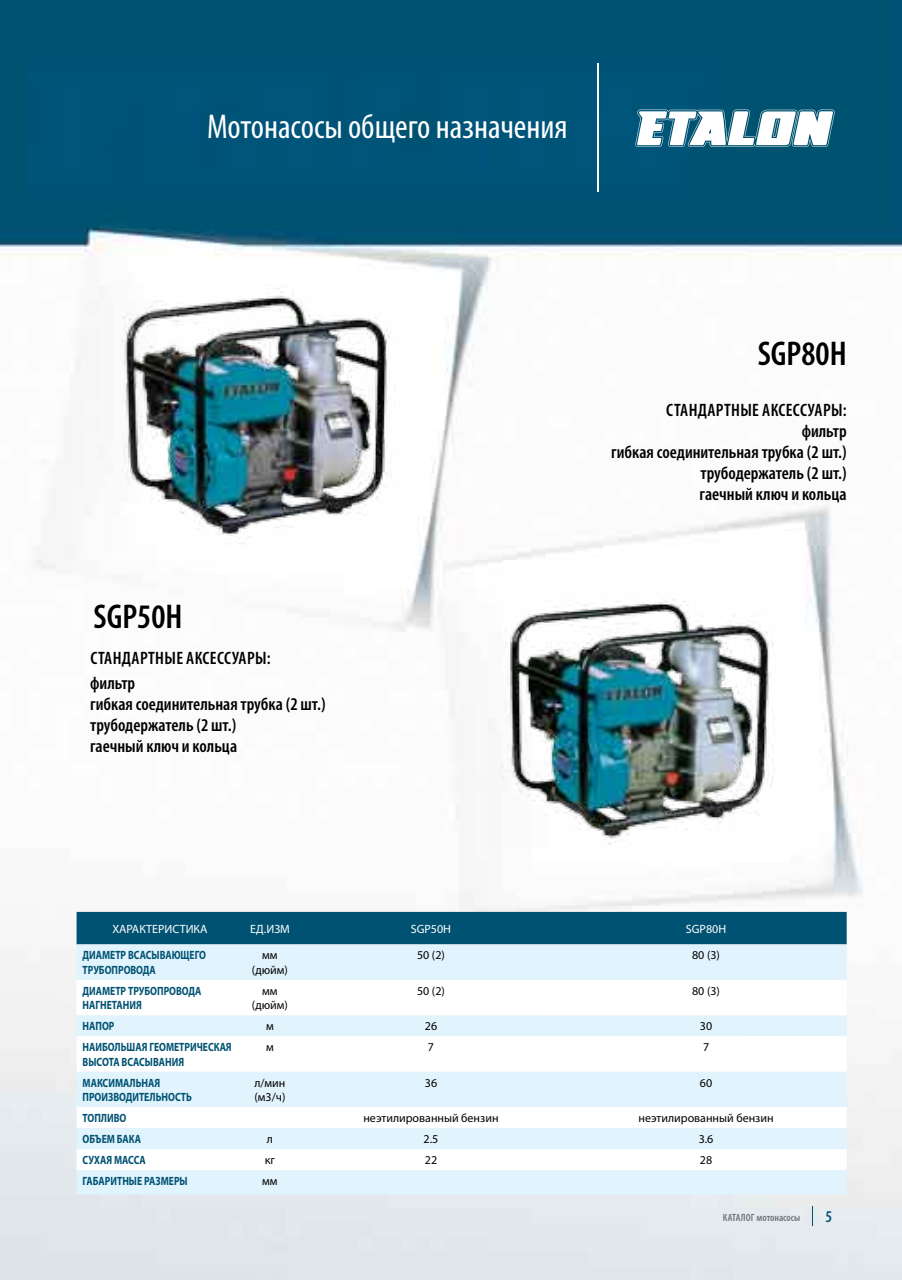
<style>
.page{position:relative;width:902px;height:1280px;background:#fff}
.page>*{position:absolute;margin:0;border:0;box-sizing:border-box;transform-origin:0 0}
.t1{font:condensed 34.5px "Myriad Pro";color:#fff}
.t2{font:600 condensed 34.5px "Myriad Pro";color:#000}
.t3{font:600 condensed 18px/21px "Myriad Pro";color:#000;text-align:right}
.t4{font:600 condensed 18px/25.2px "Myriad Pro";letter-spacing:.02em;color:#000}
.t5{font:700 12px/14.4px "Myriad Pro";color:#005273;scale:.8 1}
.t6{font:12px/14.4px "Myriad Pro";color:#000;text-align:center}
.t7{font:12px "Myriad Pro";color:#fff}
.t8{font:600 condensed 10.5px "Myriad Pro";color:#6a757c}
</style>
<div class="page">
<img style="left:0;top:0;width:901px;height:1280px">
<svg style="left:635px;top:110px;width:199px;height:37px"></svg>
<hr style="left:596px;top:63px;width:2px;height:129px;background:#fff">
<svg style="left:812px;top:1206px;width:1px;height:20px"></svg>
<div style="left:77px;top:912px;width:769px;height:32px;background:#005273"></div>
<div style="left:77px;top:944px;width:769px;height:250px;background:#e1f3fd"></div>
<svg style="left:77px;top:980px;width:769px;height:190px"></svg>
<div style="left:77px;top:1128px;width:769px;height:21px;background:#e1f3fd"></div>
<img style="left:107px;top:285px;width:298px;height:264px">
<img style="left:488px;top:571px;width:297px;height:279px">
<h1 class="t1" style="left:207px;top:105px;width:362px">Мотонасосы общего назначения</h1>
<h1 class="t2" style="left:94px;top:595px;width:90px">SGP50H</h1>
<h2 class="t4" style="left:90px;top:645px;width:182px">СТАНДАРТНЫЕ АКСЕССУАРЫ: фильтр</h2>
<h2 class="t3" style="left:90px;top:694px;width:237px;text-align:left">гибкая соединительная трубка (2 шт.) трубодержатель (2 шт.)<br>гаечный ключ и кольца</h2>
<h1 class="t2" style="left:757px;top:332px;width:90px">SGP80H</h1>
<h2 class="t3" style="left:611px;top:399px;width:237px">СТАНДАРТНЫЕ АКСЕССУАРЫ:<br>фильтр<br>гибкая соединительная трубка (2 шт.) трубодержатель (2 шт.)<br>гаечный ключ и кольца</h2>
<p class="t7" style="left:112px;top:921px;width:97px">ХАРАКТЕРИСТИКА</p>
<p class="t7" style="left:250px;top:921px;width:41px">ЕД.ИЗМ</p>
<p class="t7" style="left:411px;top:921px;width:42px">SGP50H</p>
<p class="t7" style="left:686px;top:921px;width:42px">SGP80H</p>
<p class="t5" style="left:83px;top:948px;width:156px">ДИАМЕТР ВСАСЫВАЮЩЕГО<br>ТРУБОПРОВОДА</p>
<p class="t6" style="left:252px;top:948px;width:37px">мм (дюйм)</p>
<p class="t6" style="left:417px;top:948px;width:29px">50 (2)</p>
<p class="t6" style="left:692px;top:948px;width:29px">80 (3)</p>
<p class="t5" style="left:83px;top:983px;width:150px">ДИАМЕТР ТРУБОПРОВОДА<br>НАГНЕТАНИЯ</p>
<p class="t6" style="left:252px;top:983px;width:37px">мм (дюйм)</p>
<p class="t6" style="left:417px;top:983px;width:29px">50 (2)</p>
<p class="t6" style="left:692px;top:983px;width:29px">80 (3)</p>
<p class="t5" style="left:83px;top:1019px;width:41px">НАПОР</p>
<p class="t6" style="left:266px;top:1019px;width:9px">м</p>
<p class="t6" style="left:425px;top:1019px;width:14px">26</p>
<p class="t6" style="left:699px;top:1019px;width:14px">30</p>
<p class="t5" style="left:83px;top:1040px;width:188px">НАИБОЛЬШАЯ ГЕОМЕТРИЧЕСКАЯ<br>ВЫСОТА ВСАСЫВАНИЯ</p>
<p class="t6" style="left:266px;top:1040px;width:9px">м</p>
<p class="t6" style="left:428px;top:1040px;width:8px">7</p>
<p class="t6" style="left:703px;top:1040px;width:8px">7</p>
<p class="t5" style="left:83px;top:1075px;width:137px">МАКСИМАЛЬНАЯ<br>ПРОИЗВОДИТЕЛЬНОСТЬ</p>
<p class="t6" style="left:254px;top:1075px;width:33px;text-align:left">л/мин (м3/ч)</p>
<p class="t6" style="left:425px;top:1075px;width:14px">36</p>
<p class="t6" style="left:699px;top:1075px;width:14px">60</p>
<p class="t5" style="left:83px;top:1110px;width:56px">ТОПЛИВО</p>
<p class="t6" style="left:363px;top:1111px;width:137px">неэтилированный бензин</p>
<p class="t6" style="left:638px;top:1111px;width:137px">неэтилированный бензин</p>
<p class="t5" style="left:83px;top:1131px;width:75px">ОБЪЕМ БАКА</p>
<p class="t6" style="left:267px;top:1132px;width:8px">л</p>
<p class="t6" style="left:423px;top:1132px;width:16px">2.5</p>
<p class="t6" style="left:698px;top:1132px;width:16px">3.6</p>
<p class="t5" style="left:83px;top:1152px;width:81px">СУХАЯ МАССА</p>
<p class="t6" style="left:265px;top:1153px;width:12px">кг</p>
<p class="t6" style="left:425px;top:1153px;width:14px">22</p>
<p class="t6" style="left:699px;top:1153px;width:14px">28</p>
<p class="t5" style="left:83px;top:1173px;width:133px">ГАБАРИТНЫЕ РАЗМЕРЫ</p>
<p class="t6" style="left:262px;top:1174px;width:17px">мм</p>
<p class="t8" style="left:722px;top:1211px;width:79px">каталог мотонасосы</p>
</div>
